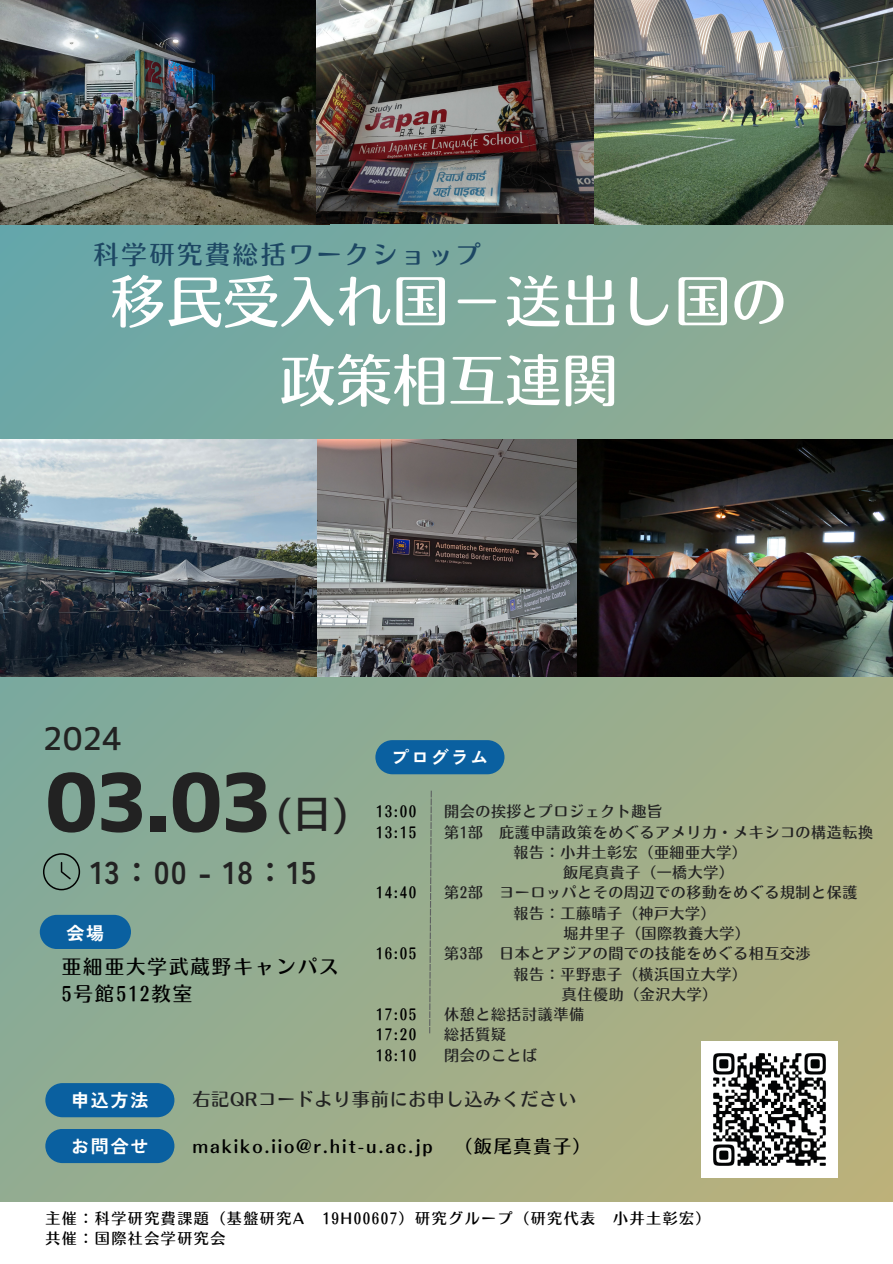
<style>
.page{position:relative;width:893px;height:1264px;background:#fff}
.page>*{position:absolute;margin:0;border:0;box-sizing:border-box;transform-origin:0 0}
.t1{font:80.4px "Corporate Logo Bold";color:#222}
.t2{font:56.4px/78.8px "Motoya Ma Aporo Std W4";color:#fff;text-align:center}
.t3{font:39.45px "Corporate Logo Medium";color:#222}
.t4{font:700 31.5px "Zen Kaku Gothic New";letter-spacing:.04em;color:#222}
.t5{font:31.5px "Corporate Logo Medium";color:#222}
.t6{font:25.35px "Motoya Ma Aporo Std W4";letter-spacing:.1em;color:#1d4763}
.t7{font:19.5px "Motoya Ma Aporo Std W4";letter-spacing:.1em;color:#000}
.t8{font:18px "Motoya Ma Aporo Std W4";letter-spacing:.1em;color:#000}
.t9{font:18px "Motoya Ma Aporo Std W4";letter-spacing:.04em;color:#222}
.t10{font:700 18px "Zen Kaku Gothic New";letter-spacing:.1em;color:#fff}
.t11{font:15px "Motoya Ma Aporo Std W4";letter-spacing:.04em;color:#222}
.t12{font:15px "Motoya Ma Aporo Std W4";letter-spacing:.1em;color:#000}
</style>
<div class="page">
<div style="left:0;top:676px;width:892px;height:587px;background:linear-gradient(to right,#85aa98,#b0b081)"></div>
<svg style="left:375px;top:740px;width:129px;height:34px;background:#11649f"></svg>
<svg style="left:45px;top:1128px;width:129px;height:35px;background:#15669e"></svg>
<svg style="left:45px;top:1083px;width:129px;height:34px;background:#11649f"></svg>
<svg style="left:43px;top:853px;width:37px;height:37px"></svg>
<svg style="left:429px;top:790px;width:3px;height:243px"></svg>
<svg style="left:40px;top:914px;width:91px;height:35px;background:#16679e"></svg>
<div style="left:0;top:224px;width:892px;height:215px;background:linear-gradient(to right,#68a7a8,#93ac91)"></div>
<img style="left:316px;top:439px;width:261px;height:238px">
<img style="left:0;top:439px;width:316px;height:238px">
<img style="left:577px;top:439px;width:315px;height:238px">
<img style="left:0;top:0;width:316px;height:224px">
<img style="left:316px;top:0;width:279px;height:224px">
<img style="left:595px;top:0;width:297px;height:224px">
<img style="left:701px;top:1041px;width:136px;height:136px">
<div style="left:0;top:1201px;width:892px;height:62px;background:#fff"></div>
<p class="t6" style="left:94px;top:241px;width:389px">科学研究費総括ワークショップ</p>
<p class="t2" style="left:110px;top:262px;width:678px">移民受入れ国−送出し国の政策相互連関</p>
<p class="t5" style="left:43px;top:723px;width:81px">2024</p>
<p class="t1" style="left:45px;top:762px;width:227px">03.03</p>
<h5 class="t10" style="left:391px;top:743px;width:99px">プログラム</h5>
<p class="t11" style="left:444px;top:804px;width:219px">開会の挨拶とプロジェクト趣旨</p>
<h1 class="t11" style="left:444px;top:824px;width:430px">第1部 庇護申請政策をめぐるアメリカ・メキシコの構造転換</h1>
<h3 class="t11" style="left:513px;top:844px;width:235px">報告：小井土彰宏（亜細亜大学）</h3>
<p class="t11" style="left:563px;top:865px;width:172px">飯尾真貴子（一橋大学）</p>
<p class="t11" style="left:444px;top:885px;width:414px">第2部 ヨーロッパとその周辺での移動をめぐる規制と保護</p>
<p class="t11" style="left:513px;top:905px;width:204px">報告：工藤晴子（神戸大学）</p>
<p class="t11" style="left:563px;top:925px;width:188px">堀井里子（国際教養大学）</p>
<p class="t11" style="left:444px;top:946px;width:368px">第3部 日本とアジアの間での技能をめぐる相互交渉</p>
<p class="t11" style="left:513px;top:966px;width:235px">報告：平野恵子（横浜国立大学）</p>
<p class="t11" style="left:562px;top:986px;width:157px">真住優助（金沢大学）</p>
<p class="t11" style="left:444px;top:1006px;width:141px">休憩と総括討議準備</p>
<p class="t11" style="left:444px;top:1027px;width:63px">総括質疑</p>
<p class="t11" style="left:444px;top:1047px;width:94px">閉会のことば</p>
<p class="t3" style="left:276px;top:794px;width:73px">(日)</p>
<p class="t12" style="left:376px;top:804px;width:42px">13:00</p>
<p class="t12" style="left:376px;top:824px;width:42px">13:15</p>
<p class="t4" style="left:90px;top:847px;width:227px">13：00 - 18：15</p>
<p class="t12" style="left:376px;top:885px;width:42px">14:40</p>
<p class="t10" style="left:66px;top:918px;width:39px">会場</p>
<p class="t7" style="left:62px;top:956px;width:278px">亜細亜大学武蔵野キャンパス</p>
<p class="t7" style="left:62px;top:983px;width:132px">5号館512教室</p>
<p class="t12" style="left:376px;top:946px;width:42px">16:05</p>
<h4 class="t12" style="left:376px;top:1006px;width:42px">17:05</h4>
<p class="t12" style="left:376px;top:1027px;width:42px">17:20</p>
<p class="t12" style="left:376px;top:1047px;width:42px">18:10</p>
<p class="t10" style="left:71px;top:1086px;width:79px">申込方法</p>
<p class="t9" style="left:192px;top:1090px;width:385px">右記QRコードより事前にお申し込みください</p>
<p class="t10" style="left:71px;top:1132px;width:79px">お問合せ</p>
<p class="t8" style="left:192px;top:1136px;width:400px">makiko.iio@r.hit-u.ac.jp （飯尾真貴子）</p>
<p class="t12" style="left:45px;top:1210px;width:667px">主催：科学研究費課題（基盤研究A 19H00607）研究グループ（研究代表 小井土彰宏）</p>
<p class="t12" style="left:45px;top:1231px;width:181px">共催：国際社会学研究会</p>
</div>
